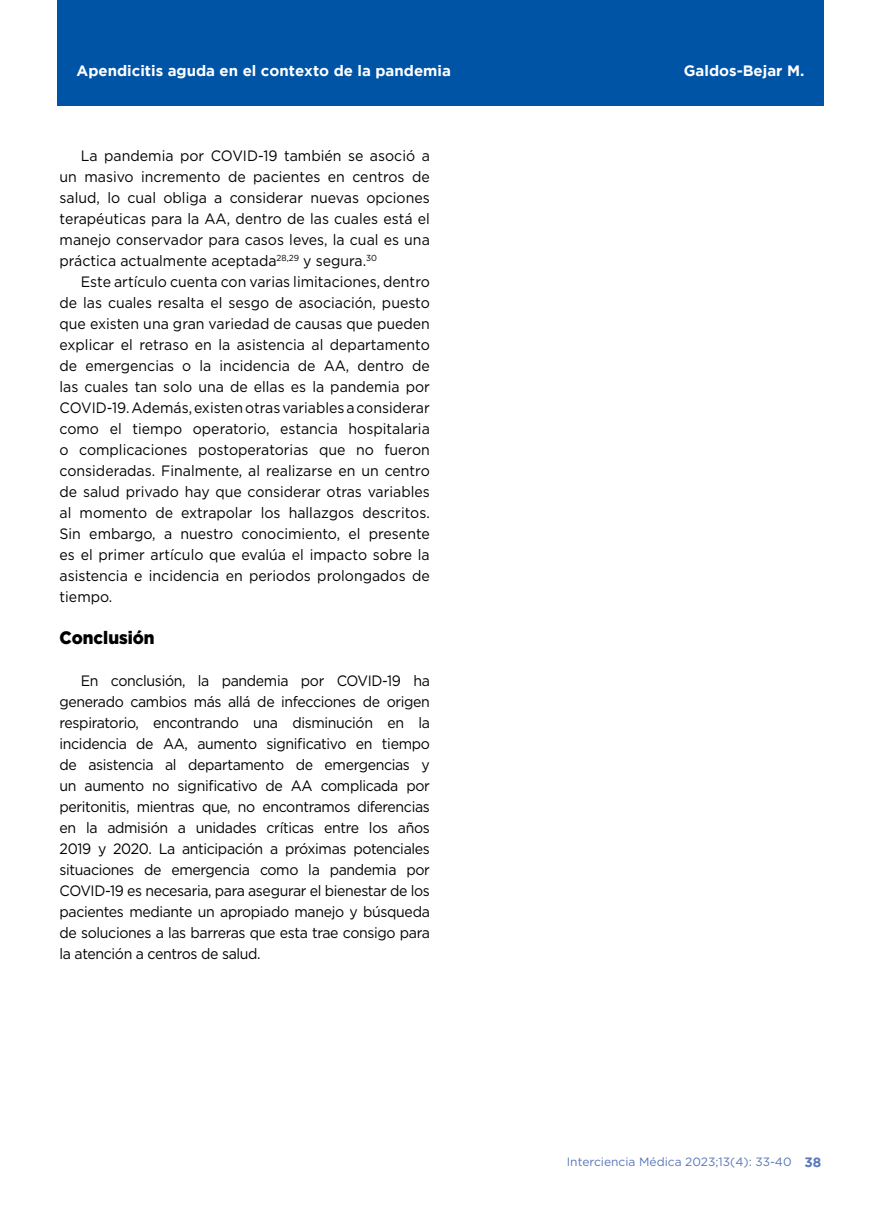
<style>
.page{position:relative;width:881px;height:1212px;background:#fff}
.page>*{position:absolute;margin:0;border:0;box-sizing:border-box;transform-origin:0 0}
.t1{font:900 18px "Gotham";color:#000;scale:.94 1}
.t2{font:15px/21px "Gotham";color:#000;text-align:justify;scale:.94 1}
.t3{font:700 15px "Gotham";color:#fff}
.t4{font:700 13.5px "Gotham";color:#5a77ba}
.t5{font:12px "Gotham";color:#5a77ba}
</style>
<div class="page">
<div style="left:57px;top:0;width:766px;height:106px;background:#0054a6"></div>
<p class="t3" style="left:77px;top:62px;width:375px">Apendicitis aguda en el contexto de la pandemia</p>
<p class="t3" style="left:683px;top:62px;width:122px">Galdos-Bejar M.</p>
<p class="t2" style="left:60px;top:145px;width:395px;text-indent:21px">La pandemia por COVID-19 también se asoció a un masivo incremento de pacientes en centros de salud, lo cual obliga a considerar nuevas opciones terapéuticas para la AA, dentro de las cuales está el manejo conservador para casos leves, la cual es una práctica actualmente aceptada<sup>28,29</sup> y segura.<sup>30</sup></p>
<p class="t2" style="left:60px;top:271px;width:395px;text-indent:21px">Este artículo cuenta con varias limitaciones, dentro de las cuales resalta el sesgo de asociación, puesto que existen una gran variedad de causas que pueden explicar el retraso en la asistencia al departamento de emergencias o la incidencia de AA, dentro de las cuales tan solo una de ellas es la pandemia por COVID-19. Además, existen otras variables a considerar como el tiempo operatorio, estancia hospitalaria o complicaciones postoperatorias que no fueron consideradas. Finalmente, al realizarse en un centro de salud privado hay que considerar otras variables al momento de extrapolar los hallazgos descritos.<br>Sin embargo, a nuestro conocimiento, el presente es el primer artículo que evalúa el impacto sobre la asistencia e incidencia en periodos prolongados de tiempo.</p>
<p class="t1" style="left:60px;top:627px;width:103px">Conclusión</p>
<p class="t2" style="left:60px;top:670px;width:395px;text-indent:21px">En conclusión, la pandemia por COVID-19 ha generado cambios más allá de infecciones de origen respiratorio, encontrando una disminución en la incidencia de AA, aumento significativo en tiempo de asistencia al departamento de emergencias y un aumento no significativo de AA complicada por peritonitis, mientras que, no encontramos diferencias en la admisión a unidades críticas entre los años 2019 y 2020. La anticipación a próximas potenciales situaciones de emergencia como la pandemia por COVID-19 es necesaria, para asegurar el bienestar de los pacientes mediante un apropiado manejo y búsqueda de soluciones a las barreras que esta trae consigo para la atención a centros de salud.</p>
<p class="t5" style="left:566px;top:1154px;width:226px">Interciencia Médica 2023;13(4): 33-40</p>
<p class="t4" style="left:804px;top:1154px;width:18px">38</p>
</div>
